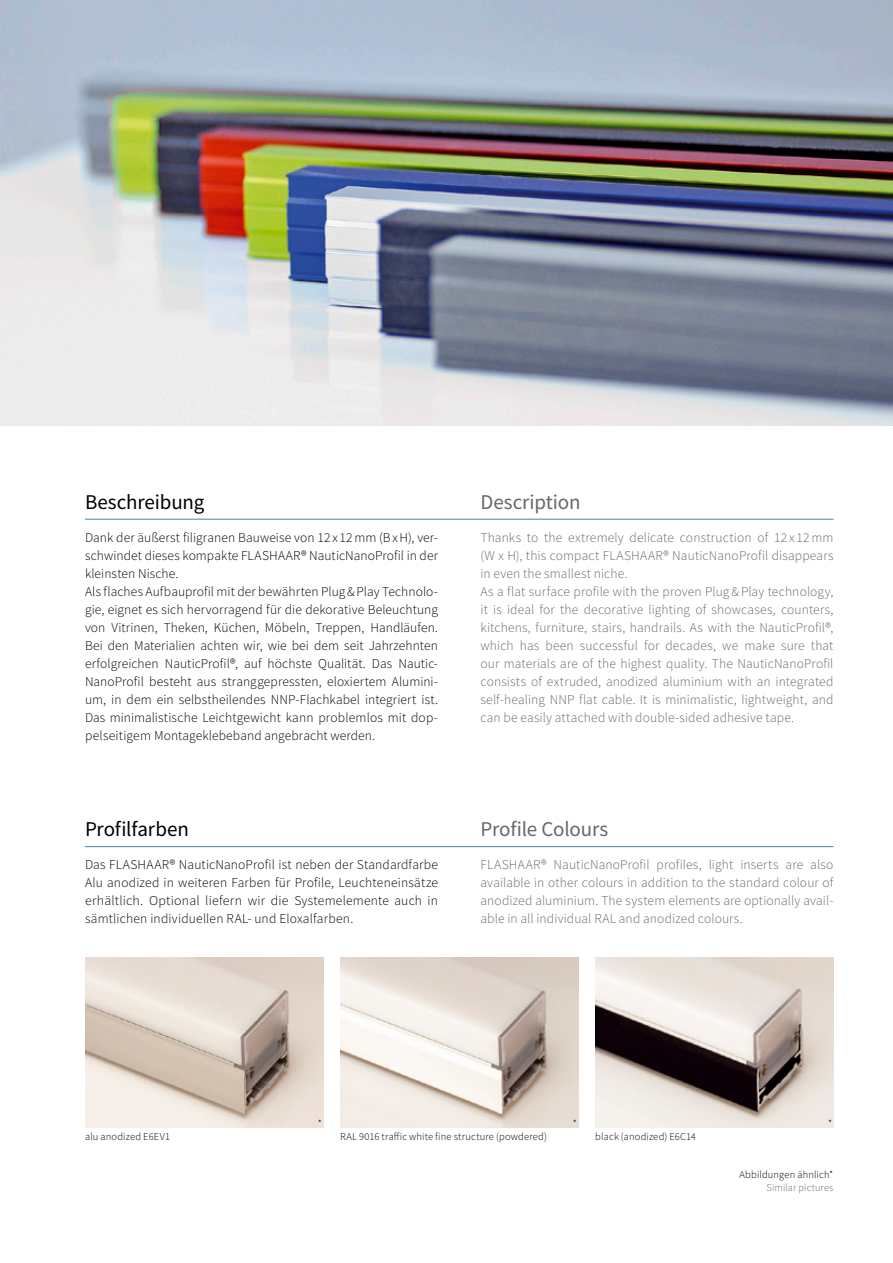
<style>
.page{position:relative;width:893px;height:1263px;background:#fff}
.page>*{position:absolute;margin:0;border:0;box-sizing:border-box;transform-origin:0 0}
.Überschrift-14{font:21px "Source Sans Pro";letter-spacing:-.005em;color:#000}
.Überschrift-14_engli{font:21px "Source Sans Pro";letter-spacing:-.01em;color:#68666c}
.Überschrift-14-2{font:21px "Source Sans Pro";letter-spacing:-.005em;color:#68666c}
.Fließtext{font:300 13.5px/18px "Source Sans Pro";letter-spacing:.01em;color:#000;text-align:justify}
.Fließtext_englisch{font:300 13.5px/18px "Source Sans Pro";letter-spacing:.01em;color:#68666c;text-align:justify}
.Bildunterschrift_7pt{font:300 10.5px/12.6px "Source Sans Pro";letter-spacing:.015em;color:#000;text-align:right}
.s1{color:#68666c}
</style>
<div class="page">
<img style="left:0;top:0;width:893px;height:425px">
<img style="left:340px;top:957px;width:238px;height:170px">
<img style="left:85px;top:957px;width:238px;height:170px">
<img style="left:595px;top:957px;width:238px;height:170px">
<hr style="left:85px;top:519px;width:748px;height:1px;background:#4d7dac">
<hr style="left:85px;top:846px;width:748px;height:1px;background:#4d7dac">
<p class="Überschrift-14" style="left:85px;top:489px;width:121px">Beschreibung</p>
<p class="Überschrift-14-2" style="left:480px;top:489px;width:102px">Description</p>
<p class="Fließtext" style="left:85px;top:528px;width:354px">Dank der äußerst filigranen Bauweise von 12 x 12 mm (BxH), ver&shy;schwindet dieses kompakte FLASHAAR® NauticNanoProfil in der kleinsten Nische.</p>
<p class="Fließtext" style="left:85px;top:582px;width:354px">Als flaches Aufbauprofil mit der bewährten Plug&amp;Play Technolo&shy;gie, eignet es sich hervorragend für die dekorative Beleuchtung von Vitrinen, Theken, Küchen, Möbeln, Treppen, Handläufen.<br>Bei den Materialien achten wir, wie bei dem seit Jahrzehnten erfolgreichen NauticProfil®, auf höchste Qualität. Das Nautic-NanoProfil besteht aus stranggepressten, eloxiertem Alumini&shy;um, in dem ein selbstheilendes NNP-Flachkabel integriert ist.<br>Das minimalistische Leichtgewicht kann problemlos mit dop&shy;pelseitigem Montageklebeband angebracht werden.</p>
<p class="Fließtext_englisch" style="left:480px;top:528px;width:354px">Thanks to the extremely delicate construction of 12 x 12 mm (W x H), this compact FLASHAAR® NauticNanoProfil disappears in even the smallest niche.</p>
<p class="Fließtext_englisch" style="left:480px;top:582px;width:354px">As a flat surface profile with the proven Plug&amp;Play technology, it is ideal for the decorative lighting of showcases, counters, kitchens, furniture, stairs, handrails. As with the NauticProfil®, which has been successful for decades, we make sure that our materials are of the highest quality. The NauticNanoProfil consists of extruded, anodized aluminium with an integrated self-healing NNP flat cable. It is minimalistic, lightweight, and can be easily attached with double-sided adhesive tape.</p>
<p class="Überschrift-14" style="left:85px;top:816px;width:105px">Profilfarben</p>
<p class="Überschrift-14_engli" style="left:480px;top:816px;width:129px">Profile Colours</p>
<p class="Fließtext" style="left:85px;top:856px;width:354px">Das FLASHAAR® NauticNanoProfil ist neben der Standardfarbe Alu anodized in weiteren Farben für Profile, Leuchteneinsätze erhältlich. Optional liefern wir die Systemelemente auch in sämtlichen individuellen RAL- und Eloxalfarben.</p>
<p class="Fließtext_englisch" style="left:480px;top:856px;width:354px">FLASHAAR® NauticNanoProfil profiles, light inserts are also available in other colours in addition to the standard colour of anodized aluminium. The system elements are optionally avail&shy;able in all individual RAL and anodized colours.</p>
<p class="Bildunterschrift_7pt" style="left:85px;top:1130px;width:87px">alu anodized E6EV1</p>
<p class="Bildunterschrift_7pt" style="left:318px;top:1117px;width:6px">*</p>
<p class="Bildunterschrift_7pt" style="left:573px;top:1117px;width:6px">*</p>
<p class="Bildunterschrift_7pt" style="left:828px;top:1117px;width:6px">*</p>
<p class="Bildunterschrift_7pt" style="left:340px;top:1130px;width:208px">RAL 9016 traffic white fine structure (powdered)</p>
<p class="Bildunterschrift_7pt" style="left:595px;top:1130px;width:102px">black (anodized) E6C14</p>
<p class="Bildunterschrift_7pt" style="left:739px;top:1168px;width:96px">Abbildungen ähnlich*<br><span class="s1">Similar pictures</span></p>
</div>
